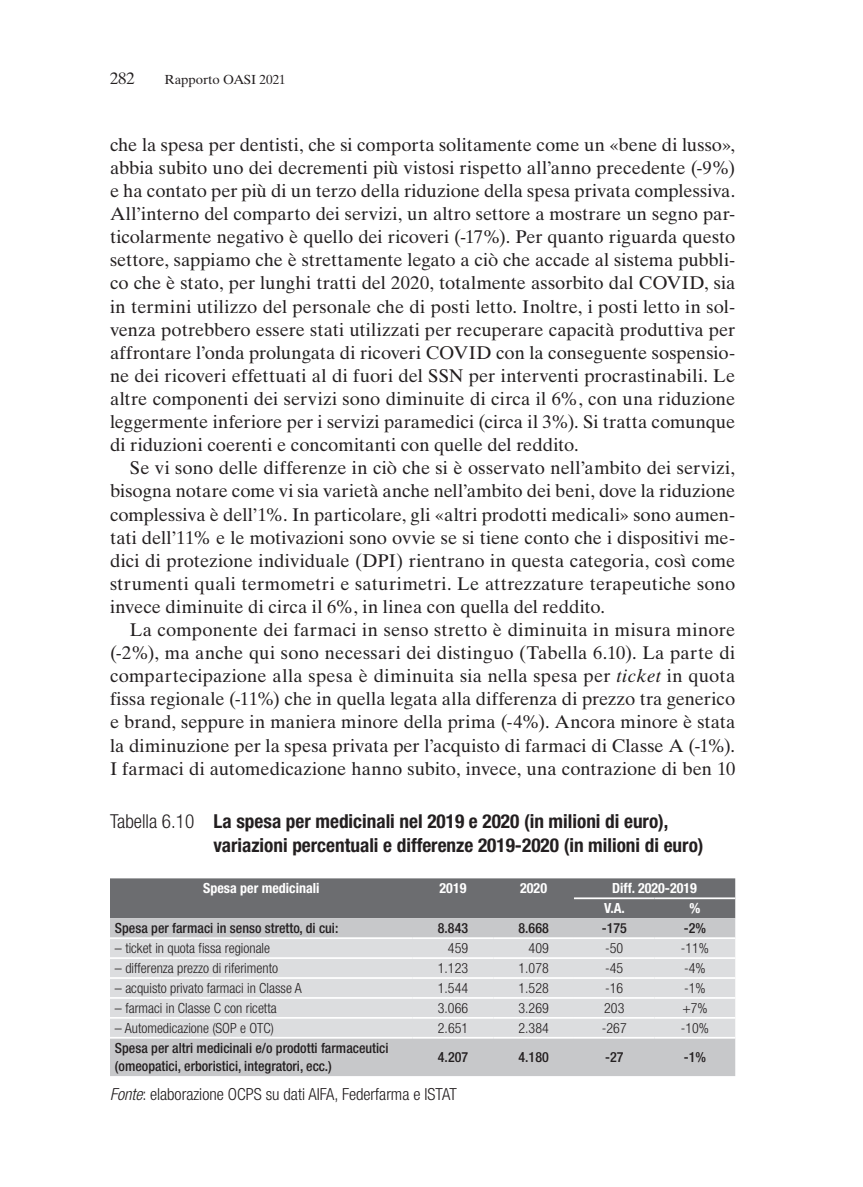
<style>
.page{position:relative;width:863px;height:1187px;background:#fff}
.page>*{position:absolute;margin:0;border:0;box-sizing:border-box;transform-origin:0 0}
.t1{font:700 condensed 19.25px/23.1px "Helvetica Neue LT Std";color:#231f20}
.t2{font:18.38px/23.1px "Times Ten LT Std";color:#231f20;text-align:justify}
.t3{font:300 condensed 16.62px "Helvetica Neue LT Std";color:#231f20}
.t4{font:16.62px "Times Ten LT Std";color:#231f20}
.t5{font:300 condensed 14px "Helvetica Neue LT Std";color:#231f20}
.t6{font:500 condensed 14px/18.4px "Helvetica Neue LT Std";color:#231f20}
.t7{font:700 condensed 14px/19.9px "Helvetica Neue LT Std";color:#fff}
.t8{font:13.12px "Times Ten LT Std";color:#231f20}
.s1{font-style:italic}
.s2{font-weight:300}
</style>
<div class="page">
<div style="left:110px;top:878px;width:625px;height:40px;background:#6c6d70"></div>
<div style="left:110px;top:918px;width:625px;height:158px;background:#c7c8ca"></div>
<div style="left:110px;top:939px;width:625px;height:98px;background:#dcdddf"></div>
<hr style="left:110px;top:957px;width:303px;height:2px;background:#fff">
<hr style="left:413px;top:957px;width:80px;height:2px;background:#fff">
<hr style="left:493px;top:957px;width:81px;height:2px;background:#fff">
<hr style="left:574px;top:957px;width:80px;height:2px;background:#fff">
<hr style="left:654px;top:957px;width:81px;height:2px;background:#fff">
<hr style="left:110px;top:977px;width:303px;height:2px;background:#fff">
<hr style="left:413px;top:977px;width:80px;height:2px;background:#fff">
<hr style="left:493px;top:977px;width:81px;height:2px;background:#fff">
<hr style="left:574px;top:977px;width:80px;height:2px;background:#fff">
<hr style="left:654px;top:977px;width:81px;height:2px;background:#fff">
<hr style="left:110px;top:997px;width:303px;height:1px;background:#fff">
<hr style="left:413px;top:997px;width:80px;height:1px;background:#fff">
<hr style="left:493px;top:997px;width:81px;height:1px;background:#fff">
<hr style="left:574px;top:997px;width:80px;height:1px;background:#fff">
<hr style="left:654px;top:997px;width:81px;height:1px;background:#fff">
<hr style="left:110px;top:1017px;width:303px;height:1px;background:#fff">
<hr style="left:413px;top:1017px;width:80px;height:1px;background:#fff">
<hr style="left:493px;top:1017px;width:81px;height:1px;background:#fff">
<hr style="left:574px;top:1017px;width:80px;height:1px;background:#fff">
<hr style="left:654px;top:1017px;width:81px;height:1px;background:#fff">
<hr style="left:110px;top:937px;width:303px;height:2px;background:#fff">
<hr style="left:413px;top:937px;width:80px;height:2px;background:#fff">
<hr style="left:493px;top:937px;width:81px;height:2px;background:#fff">
<hr style="left:574px;top:937px;width:80px;height:2px;background:#fff">
<hr style="left:654px;top:937px;width:81px;height:2px;background:#fff">
<hr style="left:110px;top:1037px;width:303px;height:1px;background:#fff">
<hr style="left:413px;top:1037px;width:80px;height:1px;background:#fff">
<hr style="left:493px;top:1037px;width:81px;height:1px;background:#fff">
<hr style="left:574px;top:1037px;width:80px;height:1px;background:#fff">
<hr style="left:654px;top:1037px;width:81px;height:1px;background:#fff">
<hr style="left:574px;top:897px;width:80px;height:2px;background:#fff">
<hr style="left:654px;top:897px;width:81px;height:2px;background:#fff">
<p class="t4" style="left:110px;top:68px;width:26px">282</p>
<p class="t8" style="left:165px;top:71px;width:123px">Rapporto OASI 2021</p>
<p class="t2" style="left:110px;top:133px;width:627px">che la spesa per dentisti, che si comporta solitamente come un «bene di lusso», abbia subito uno dei decrementi più vistosi rispetto all’anno precedente (-9%) e ha contato per più di un terzo della riduzione della spesa privata complessiva.<br>All’interno del comparto dei servizi, un altro settore a mostrare un segno par&shy;ticolarmente negativo è quello dei ricoveri (-17%). Per quanto riguarda questo settore, sappiamo che è strettamente legato a ciò che accade al sistema pubbli&shy;co che è stato, per lunghi tratti del 2020, totalmente assorbito dal COVID, sia in termini utilizzo del personale che di posti letto. Inoltre, i posti letto in sol&shy;venza potrebbero essere stati utilizzati per recuperare capacità produttiva per affrontare l’onda prolungata di ricoveri COVID con la conseguente sospensio&shy;ne dei ricoveri effettuati al di fuori del SSN per interventi procrastinabili. Le altre componenti dei servizi sono diminuite di circa il 6%, con una riduzione leggermente inferiore per i servizi paramedici (circa il 3%). Si tratta comunque di riduzioni coerenti e concomitanti con quelle del reddito.</p>
<p class="t2" style="left:110px;top:456px;width:627px;text-indent:20px">Se vi sono delle differenze in ciò che si è osservato nell’ambito dei servizi, bisogna notare come vi sia varietà anche nell’ambito dei beni, dove la riduzione complessiva è dell’1%. In particolare, gli «altri prodotti medicali» sono aumen&shy;tati dell’11% e le motivazioni sono ovvie se si tiene conto che i dispositivi me&shy;dici di protezione individuale (DPI) rientrano in questa categoria, così come strumenti quali termometri e saturimetri. Le attrezzature terapeutiche sono invece diminuite di circa il 6%, in linea con quella del reddito.</p>
<p class="t2" style="left:110px;top:618px;width:627px;text-indent:20px">La componente dei farmaci in senso stretto è diminuita in misura minore (-2%), ma anche qui sono necessari dei distinguo (Tabella 6.10). La parte di compartecipazione alla spesa è diminuita sia nella spesa per <span class="s1">ticket</span> in quota fissa regionale (-11%) che in quella legata alla differenza di prezzo tra generico e brand, seppure in maniera minore della prima (-4%). Ancora minore è stata la diminuzione per la spesa privata per l’acquisto di farmaci di Classe A (-1%).<br>I farmaci di automedicazione hanno subito, invece, una contrazione di ben 10</p>
<p class="t1" style="left:214px;top:809px;width:491px;text-indent:-104px"><span class="s2">Tabella 6.10</span> La spesa per medicinali nel 2019 e 2020 (in milioni di euro), variazioni percentuali e differenze 2019-2020 (in milioni di euro)</p>
<p class="t7" style="left:203px;top:878px;width:118px">Spesa per medicinali</p>
<p class="t7" style="left:439px;top:878px;width:28px">2019</p>
<p class="t7" style="left:520px;top:878px;width:28px">2020</p>
<p class="t7" style="left:604px;top:878px;width:94px;text-indent:8px">Diff. 2020-2019<br>V.A.</p>
<p class="t7" style="left:689px;top:898px;width:12px">%</p>
<p class="t6" style="left:115px;top:919px;width:225px">Spesa per farmaci in senso stretto, di cui:</p>
<p class="t6" style="left:438px;top:919px;width:32px">8.843</p>
<p class="t6" style="left:518px;top:919px;width:32px">8.668</p>
<p class="t6" style="left:602px;top:919px;width:27px">-175</p>
<p class="t6" style="left:684px;top:919px;width:24px">-2%</p>
<p class="t5" style="left:115px;top:940px;width:157px">– ticket in quota fissa regionale</p>
<p class="t5" style="left:448px;top:940px;width:22px">459</p>
<p class="t5" style="left:528px;top:940px;width:22px">409</p>
<p class="t5" style="left:605px;top:940px;width:20px">-50</p>
<p class="t5" style="left:681px;top:940px;width:30px">-11%</p>
<p class="t5" style="left:115px;top:960px;width:164px">– differenza prezzo di riferimento</p>
<p class="t5" style="left:438px;top:960px;width:32px">1.123</p>
<p class="t5" style="left:518px;top:960px;width:32px">1.078</p>
<p class="t5" style="left:605px;top:960px;width:20px">-45</p>
<p class="t5" style="left:684px;top:960px;width:23px">-4%</p>
<p class="t5" style="left:115px;top:980px;width:188px">– acquisto privato farmaci in Classe A</p>
<p class="t5" style="left:438px;top:980px;width:32px">1.544</p>
<p class="t5" style="left:518px;top:980px;width:32px">1.528</p>
<p class="t5" style="left:605px;top:980px;width:20px">-16</p>
<p class="t5" style="left:684px;top:980px;width:23px">-1%</p>
<p class="t5" style="left:115px;top:1000px;width:163px">– farmaci in Classe C con ricetta</p>
<p class="t5" style="left:438px;top:1000px;width:32px">3.066</p>
<p class="t5" style="left:518px;top:1000px;width:32px">3.269</p>
<p class="t5" style="left:604px;top:1000px;width:22px">203</p>
<p class="t5" style="left:682px;top:1000px;width:27px">+7%</p>
<p class="t5" style="left:115px;top:1020px;width:160px">– Automedicazione (SOP e OTC)</p>
<p class="t5" style="left:438px;top:1020px;width:32px">2.651</p>
<p class="t5" style="left:518px;top:1020px;width:32px">2.384</p>
<p class="t5" style="left:602px;top:1020px;width:26px">-267</p>
<p class="t5" style="left:681px;top:1020px;width:30px">-10%</p>
<p class="t6" style="left:115px;top:1038px;width:275px">Spesa per altri medicinali e/o prodotti farmaceutici (omeopatici, erboristici, integratori, ecc.)</p>
<p class="t6" style="left:438px;top:1047px;width:32px">4.207</p>
<p class="t6" style="left:518px;top:1047px;width:32px">4.180</p>
<p class="t6" style="left:605px;top:1047px;width:20px">-27</p>
<p class="t6" style="left:684px;top:1047px;width:24px">-1%</p>
<p class="t3" style="left:110px;top:1085px;width:348px"><span class="s1">Fonte</span>: elaborazione OCPS su dati AIFA, Federfarma e ISTAT</p>
</div>
